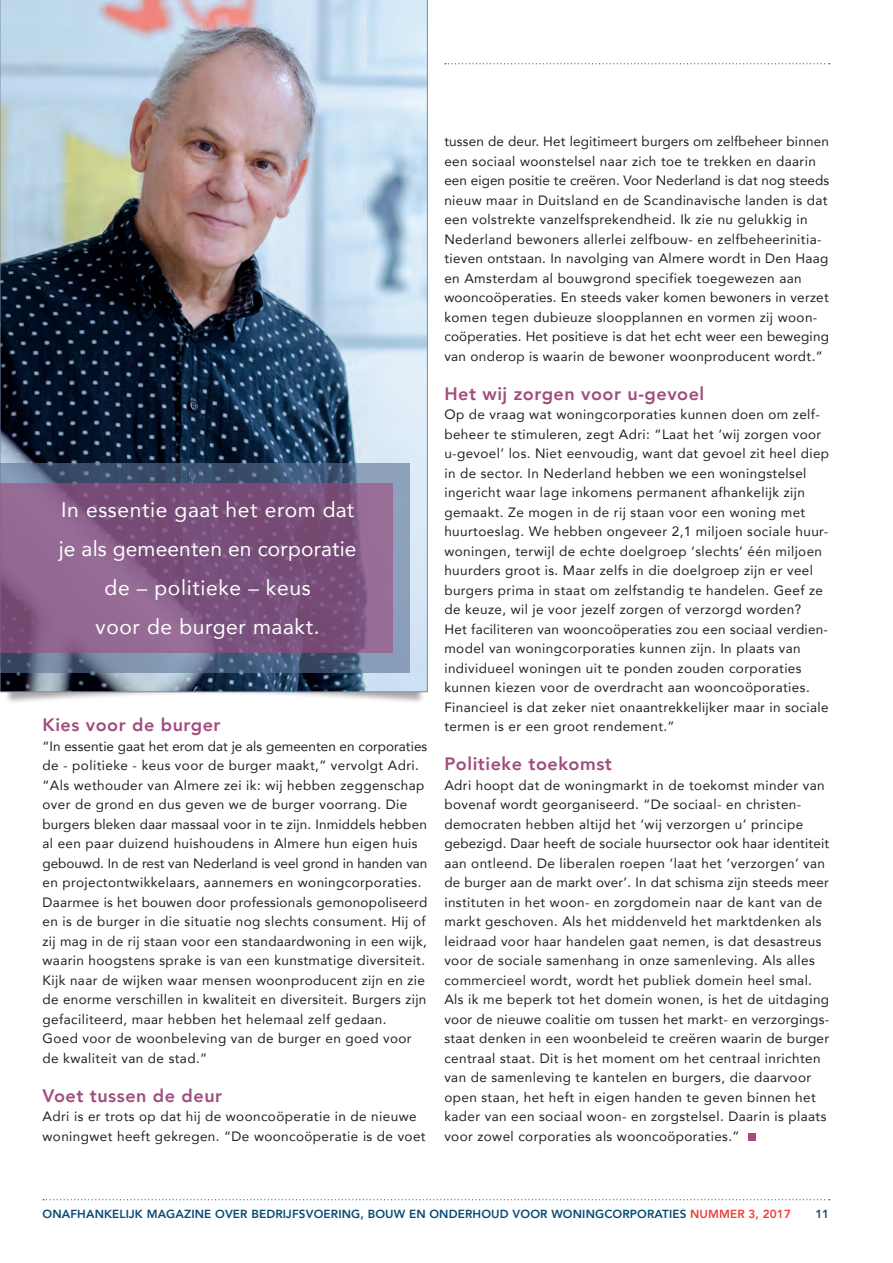
<style>
.page{position:relative;width:893px;height:1263px;background:#fff}
.page>*{position:absolute;margin:0;border:0;box-sizing:border-box;transform-origin:0 0}
.t1{font:21px "Avenir";letter-spacing:.03em;color:#fff}
.t2{font:21px "Avenir";letter-spacing:.005em;color:#fff}
.t3{font:800 18px "Avenir";letter-spacing:.03em;color:#a04c7f}
.t4{font:13.5px/19.5px "Avenir";letter-spacing:.03em;color:#231f20}
.t5{font:13.5px "Avenir";color:#231f20}
.t6{font:13.5px/19.5px "Avenir";letter-spacing:.005em;color:#231f20}
.t7{font:13.5px "Avenir";letter-spacing:.01em;color:#231f20}
.t8{font:800 11.7px "Avenir";letter-spacing:.01em;color:#074b75}
.t9{font:800 11.7px "Avenir";color:#144a7c}
.s1{color:#ea3f3c}
</style>
<div class="page">
<svg style="left:43px;top:1199px;width:787px;height:1px"></svg>
<svg style="left:445px;top:63px;width:385px;height:1px"></svg>
<div style="left:4px;top:654px;width:421px;height:52px;background:#231f20;opacity:.4"></div>
<div style="left:747px;top:1133px;width:8px;height:8px;background:#a04c7f"></div>
<img style="left:0;top:0;width:428px;height:692px">
<svg style="left:0;top:463px;width:409px;height:210px;background:#5f7390"></svg>
<svg style="left:0;top:483px;width:392px;height:170px;background:#835983"></svg>
<p class="t1" style="left:61px;top:492px;width:294px">In essentie gaat het erom dat</p>
<p class="t2" style="left:59px;top:531px;width:299px">je als gemeenten en corporatie</p>
<p class="t1" style="left:105px;top:570px;width:207px">de – politieke – keus</p>
<p class="t1" style="left:96px;top:609px;width:225px">voor de burger maakt.</p>
<p class="t3" style="left:43px;top:711px;width:180px">Kies voor de burger</p>
<p class="t5" style="left:43px;top:735px;width:386px">“In essentie gaat het erom dat je als gemeenten en corporaties</p>
<p class="t4" style="left:43px;top:755px;width:386px">de - politieke - keus voor de burger maakt,” vervolgt Adri. “Als wethouder van Almere zei ik: wij hebben zeggenschap over de grond en dus geven we de burger voorrang. Die burgers bleken daar massaal voor in te zijn. Inmiddels hebben</p>
<p class="t4" style="left:43px;top:833px;width:377px">al een paar duizend huishoudens in Almere hun eigen huis</p>
<p class="t5" style="left:43px;top:852px;width:386px">gebouwd. In de rest van Nederland is veel grond in handen van</p>
<p class="t4" style="left:43px;top:872px;width:381px">en projectontwikkelaars, aannemers en woningcorporaties.</p>
<p class="t4" style="left:43px;top:892px;width:386px">Daarmee is het bouwen door professionals gemonopoliseerd</p>
<p class="t4" style="left:43px;top:911px;width:385px">en is de burger in die situatie nog slechts consument. Hij of</p>
<p class="t4" style="left:43px;top:931px;width:386px">zij mag in de rij staan voor een standaardwoning in een wijk,</p>
<p class="t4" style="left:43px;top:950px;width:385px;text-align:justify">waarin hoogstens sprake is van een kunstmatige diversiteit.<br>Kijk naar de wijken waar mensen woonproducent zijn en zie de enorme verschillen in kwaliteit en diversiteit. Burgers zijn</p>
<p class="t4" style="left:43px;top:1009px;width:346px">gefaciliteerd, maar hebben het helemaal zelf gedaan.</p>
<p class="t4" style="left:43px;top:1028px;width:371px">Goed voor de woonbeleving van de burger en goed voor de kwaliteit van de stad.”</p>
<p class="t3" style="left:43px;top:1081px;width:181px">Voet tussen de deur</p>
<p class="t4" style="left:43px;top:1106px;width:385px">Adri is er trots op dat hij de wooncoöperatie in de nieuwe woningwet heeft gekregen. “De wooncoöperatie is de voet</p>
<p class="t7" style="left:444px;top:130px;width:386px">tussen de deur. Het legitimeert burgers om zelfbeheer binnen</p>
<p class="t6" style="left:444px;top:151px;width:386px">een sociaal woonstelsel naar zich toe te trekken en daarin een eigen positie te creëren. Voor Nederland is dat nog steeds</p>
<p class="t4" style="left:444px;top:190px;width:385px">nieuw maar in Duitsland en de Scandinavische landen is dat</p>
<p class="t4" style="left:444px;top:209px;width:379px">een volstrekte vanzelfsprekendheid. Ik zie nu gelukkig in<br>Nederland bewoners allerlei zelfbouw- en zelfbeheerinitia-</p>
<p class="t4" style="left:444px;top:248px;width:385px">tieven ontstaan. In navolging van Almere wordt in Den Haag</p>
<p class="t4" style="left:444px;top:268px;width:386px">en Amsterdam al bouwgrond specifiek toegewezen aan wooncoöperaties. En steeds vaker komen bewoners in verzet</p>
<p class="t4" style="left:444px;top:307px;width:386px">komen tegen dubieuze sloopplannen en vormen zij woon&shy;coöperaties. Het positieve is dat het echt weer een beweging</p>
<p class="t4" style="left:444px;top:346px;width:380px">van onderop is waarin de bewoner woonproducent wordt.”</p>
<p class="t3" style="left:444px;top:379px;width:261px">Het wij zorgen voor u-gevoel</p>
<p class="t4" style="left:444px;top:404px;width:386px">Op de vraag wat woningcorporaties kunnen doen om zelf&shy;beheer te stimuleren, zegt Adri: “Laat het ‘wij zorgen voor u-gevoel’ los. Niet eenvoudig, want dat gevoel zit heel diep</p>
<p class="t4" style="left:444px;top:463px;width:385px">in de sector. In Nederland hebben we een woningstelsel ingericht waar lage inkomens permanent afhankelijk zijn gemaakt. Ze mogen in de rij staan voor een woning met huurtoeslag. We hebben ongeveer 2,1 miljoen sociale huur&shy;woningen, terwijl de echte doelgroep ‘slechts’ één miljoen huurders groot is. Maar zelfs in die doelgroep zijn er veel burgers prima in staat om zelfstandig te handelen. Geef ze</p>
<p class="t4" style="left:444px;top:599px;width:358px">de keuze, wil je voor jezelf zorgen of verzorgd worden?</p>
<p class="t4" style="left:444px;top:619px;width:385px">Het faciliteren van wooncoöperaties zou een sociaal verdien-</p>
<p class="t4" style="left:444px;top:638px;width:367px">model van woningcorporaties kunnen zijn. In plaats van individueel woningen uit te ponden zouden corporaties kunnen kiezen voor de overdracht aan wooncoöporaties.</p>
<p class="t4" style="left:444px;top:697px;width:386px">Financieel is dat zeker niet onaantrekkelijker maar in sociale</p>
<p class="t4" style="left:444px;top:716px;width:232px">termen is er een groot rendement.”</p>
<p class="t3" style="left:444px;top:750px;width:169px">Politieke toekomst</p>
<p class="t4" style="left:444px;top:775px;width:382px">Adri hoopt dat de woningmarkt in de toekomst minder van</p>
<p class="t4" style="left:444px;top:794px;width:386px">bovenaf wordt georganiseerd. “De sociaal- en christen&shy;democraten hebben altijd het ‘wij verzorgen u’ principe gebezigd. Daar heeft de sociale huursector ook haar identiteit</p>
<p class="t4" style="left:444px;top:853px;width:386px">aan ontleend. De liberalen roepen ‘laat het ‘verzorgen’ van de burger aan de markt over’. In dat schisma zijn steeds meer</p>
<p class="t4" style="left:444px;top:892px;width:386px">instituten in het woon- en zorgdomein naar de kant van de markt geschoven. Als het middenveld het marktdenken als leidraad voor haar handelen gaat nemen, is dat desastreus voor de sociale samenhang in onze samenleving. Als alles commercieel wordt, wordt het publiek domein heel smal.<br>Als ik me beperk tot het domein wonen, is het de uitdaging voor de nieuwe coalitie om tussen het markt- en verzorgings-</p>
<p class="t4" style="left:444px;top:1028px;width:386px">staat denken in een woonbeleid te creëren waarin de burger</p>
<p class="t4" style="left:444px;top:1048px;width:384px">centraal staat. Dit is het moment om het centraal inrichten van de samenleving te kantelen en burgers, die daarvoor open staan, het heft in eigen handen te geven binnen het kader van een sociaal woon- en zorgstelsel. Daarin is plaats voor zowel corporaties als wooncoöporaties.”</p>
<p class="t8" style="left:43px;top:1205px;width:750px">ONAFHANKELIJK MAGAZINE OVER BEDRIJFSVOERING, BOUW EN ONDERHOUD VOOR WONINGCORPORATIES <span class="s1">NUMMER 3, 2017</span></p>
<p class="t9" style="left:815px;top:1205px;width:15px">11</p>
</div>
